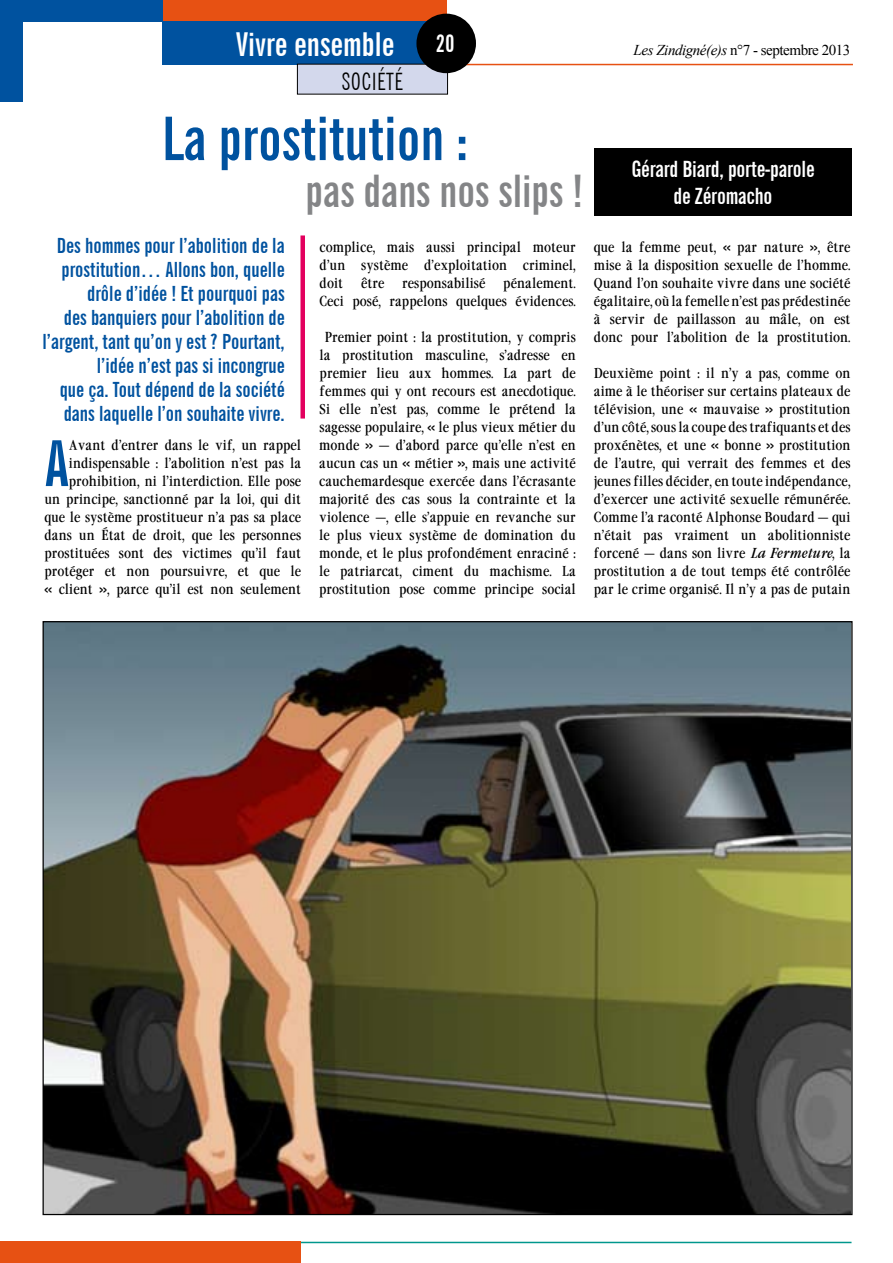
<style>
.page{position:relative;width:893px;height:1263px;background:#fff}
.page>*{position:absolute;margin:0;border:0;box-sizing:border-box;transform-origin:0 0}
.t1{font:700 extra-condensed 63.3px "News Gothic BT";color:#00529f}
.t2{font:700 extra-condensed 60px "News Gothic BT";color:#00529f}
.t3{font:700 extra-condensed 45px "News Gothic BT";color:#848587}
.t4{font:700 extra-condensed 33px "News Gothic BT";color:#fff}
.t5{font:extra-condensed 24px "News Gothic BT";letter-spacing:.05em;color:#000}
.t6{font:700 extra-condensed 24px "News Gothic BT";color:#fff}
.t7{font:700 extra-condensed 22.5px/27px "News Gothic BT";letter-spacing:-.01em;color:#fff;text-align:center}
.t8{font:700 extra-condensed 21px/24px "News Gothic BT";color:#00529f;text-align:right}
.t9{font:15px "Times New Roman";letter-spacing:-.03em;color:#000}
.t10{font:13.5px/18px "Garamond Cond";color:#000;text-align:justify}
.s1{font-style:italic}
</style>
<div class="page">
<div style="left:300px;top:235px;width:5px;height:183px;background:#e3005e"></div>
<img style="left:45px;top:623px;width:805px;height:590px">
<div style="left:594px;top:148px;width:258px;height:68px;background:#000"></div>
<div style="left:158px;top:0;width:288px;height:21px;background:#e75113"></div>
<div style="left:162px;top:21px;width:267px;height:44px;background:#00529f"></div>
<hr style="left:448px;top:64px;width:405px;height:1px;background:#e75113">
<div style="left:297px;top:64px;width:151px;height:30px;background:#d3d8ec"></div>
<div style="left:0;top:0;width:22px;height:102px;background:#00529f"></div>
<div style="left:0;top:0;width:163px;height:21px;background:#00529f"></div>
<hr style="left:44px;top:1242px;width:807px;height:1px;background:#00978d">
<div style="left:0;top:1242px;width:301px;height:21px;background:#e75113"></div>
<div style="left:416px;top:14px;width:60px;height:59px;background:#000;border-radius:50%"></div>
<h3 class="t4" style="left:236px;top:24px;width:160px">Vivre ensemble</h3>
<h3 class="t5" style="left:342px;top:66px;width:62px">SOCIÉTÉ</h3>
<h3 class="t6" style="left:436px;top:28px;width:21px">20</h3>
<p class="t9" style="left:634px;top:40px;width:218px"><span class="s1">Les Zindigné(e)s</span> n°7 - septembre 2013</p>
<h2 class="t2" style="left:162px;top:102px;width:308px">La prostitution :</h2>
<h3 class="t3" style="left:305px;top:163px;width:279px">pas dans nos slips !</h3>
<p class="t8" style="left:43px;top:233px;width:244px">Des hommes pour l’abolition de la prostitution… Allons bon, quelle drôle d’idée ! Et pourquoi pas<br>des banquiers pour l’abolition de l’argent, tant qu’on y est ? Pourtant, l’idée n’est pas si incongrue<br>que ça. Tout dépend de la société dans laquelle l’on souhaite vivre.</p>
<p class="t10" style="left:45px;top:436px;width:258px;text-align:right">Avant d’entrer dans le vif, un rappel indispensable : l’abolition n’est pas la prohibition, ni l’interdiction. Elle pose<br>un principe, sanctionné par la loi, qui dit que le système prostitueur n’a pas sa place dans un État de droit, que les personnes prostituées sont des victimes qu’il faut protéger et non poursuivre, et que le « client », parce qu’il est non seulement</p>
<h1 class="t1" style="left:45px;top:425px;width:24px">A</h1>
<p class="t10" style="left:320px;top:238px;width:258px">complice, mais aussi principal moteur d’un système d’exploitation criminel, doit</p>
<p class="t10" style="left:320px;top:274px;width:258px;text-align:right">pénalement.<br>Ceci posé, rappelons quelques évidences.</p>
<p class="t10" style="left:319px;top:328px;width:258px;text-align:center">Premier point : la prostitution, y compris la prostitution masculine, s’adresse en premier lieu aux hommes. La part de femmes qui y ont recours est anecdotique.<br>Si elle n’est pas, comme le prétend la sagesse populaire, « le plus vieux métier du monde » — d’abord parce qu’elle n’est en aucun cas un « métier », mais une activité cauchemardesque exercée dans l’écrasante majorité des cas sous la contrainte et la violence —, elle s’appuie en revanche sur le plus vieux système de domination du monde, et le plus profondément enraciné : le patriarcat, ciment du machisme. La prostitution pose comme principe social</p>
<p class="t10" style="left:361px;top:274px;width:25px">être</p>
<p class="t10" style="left:402px;top:274px;width:85px">responsabilisé</p>
<h3 class="t7" style="left:631px;top:156px;width:185px">Gérard Biard, porte-parole de Zéromacho</h3>
<p class="t10" style="left:594px;top:238px;width:258px">que la femme peut, « par nature », être mise à la disposition sexuelle de l’homme.<br>Quand l’on souhaite vivre dans une société égalitaire, où la femelle n’est pas prédestinée à servir de paillasson au mâle, on est donc pour l’abolition de la prostitution.</p>
<p class="t10" style="left:594px;top:364px;width:258px">Deuxième point : il n’y a pas, comme on aime à le théoriser sur certains plateaux de télévision, une « mauvaise » prostitution d’un côté, sous la coupe des trafiquants et des proxénètes, et une « bonne » prostitution de l’autre, qui verrait des femmes et des jeunes filles décider, en toute indépendance, d’exercer une activité sexuelle rémunérée.<br>Comme l’a raconté Alphonse Boudard — qui n’était pas vraiment un abolitionniste forcené — dans son livre <span class="s1">La Fermeture</span>, la prostitution a de tout temps été contrôlée par le crime organisé. Il n’y a pas de putain</p>
</div>
